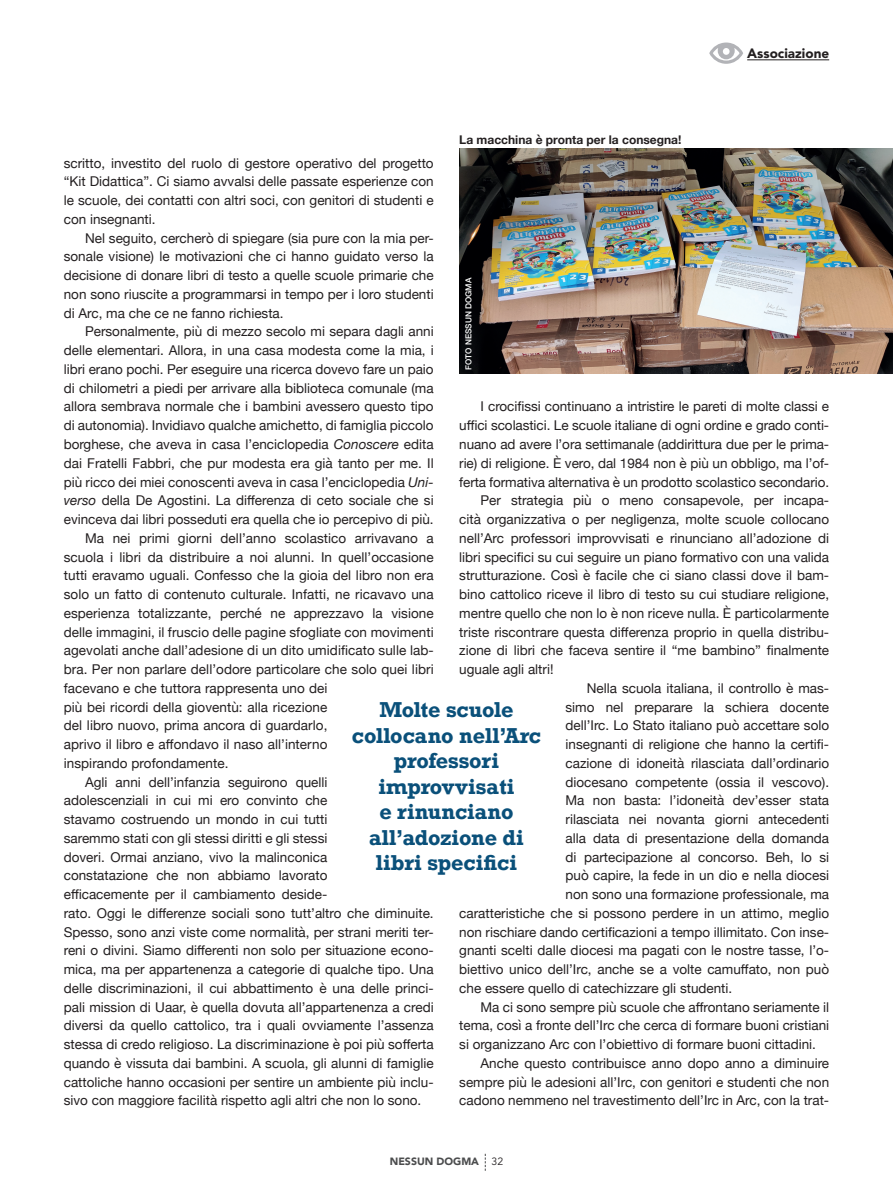
<style>
.page{position:relative;width:893px;height:1191px;background:#fff}
.page>*{position:absolute;margin:0;border:0;box-sizing:border-box;transform-origin:0 0}
.t1{font:700 20.25px/25.5px "Rockwell";color:#0a507a;text-align:center}
.Testi{font:13.5px/18.8px "Helvetica Neue";color:#231f20;text-align:justify}
.t2{font:900 13.5px "Avenir LT Std";color:#231f20}
.Didascalia{font:700 12px "Helvetica Neue";color:#231f20}
.t3{font:900 10.5px "Avenir LT Std";color:#4b4c4d}
.Crediti{font:500 8.25px "Helvetica Neue";color:#fff}
.s1{font-style:italic}
.s2{font-weight:400;color:#231f20}
</style>
<div class="page">
<svg style="left:485px;top:1153px;width:1px;height:17px"></svg>
<hr style="left:747px;top:59px;width:82px;height:1px;background:#231f20">
<svg style="left:709px;top:43px;width:34px;height:21px"></svg>
<svg style="left:713px;top:48px;width:27px;height:13px"></svg>
<div style="left:723px;top:48px;width:7px;height:7px;background:#fff;border-radius:50%"></div>
<img style="left:459px;top:149px;width:434px;height:225px">
<p class="Didascalia" style="left:459px;top:130px;width:224px">La macchina è pronta per la consegna!</p>
<p class="t2" style="left:747px;top:46px;width:83px">Associazione</p>
<p class="Testi" style="left:64px;top:154px;width:371px">scritto, investito del ruolo di gestore operativo del progetto “Kit Didattica”. Ci siamo avvalsi delle passate esperienze con le scuole, dei contatti con altri soci, con genitori di studenti e con insegnanti.</p>
<p class="Testi" style="left:64px;top:229px;width:371px;text-indent:21px">Nel seguito, cercherò di spiegare (sia pure con la mia per&shy;sonale visione) le motivazioni che ci hanno guidato verso la decisione di donare libri di testo a quelle scuole primarie che non sono riuscite a programmarsi in tempo per i loro studenti di Arc, ma che ce ne fanno richiesta.</p>
<p class="Testi" style="left:64px;top:323px;width:371px;text-indent:21px">Personalmente, più di mezzo secolo mi separa dagli anni delle elementari. Allora, in una casa modesta come la mia, i libri erano pochi. Per eseguire una ricerca dovevo fare un paio di chilometri a piedi per arrivare alla biblioteca comunale (ma allora sembrava normale che i bambini avessero questo tipo di autonomia). Invidiavo qualche amichetto, di famiglia piccolo borghese, che aveva in casa l’enciclopedia <span class="s1">Conoscere</span> edita dai Fratelli Fabbri, che pur modesta era già tanto per me. Il più ricco dei miei conoscenti aveva in casa l’enciclopedia <span class="s1">Uni&shy;verso</span> della De Agostini. La differenza di ceto sociale che si evinceva dai libri posseduti era quella che io percepivo di più.</p>
<p class="Testi" style="left:64px;top:529px;width:371px;text-align:left;text-indent:21px">Ma nei primi giorni dell’anno scolastico arrivavano a scuola i libri da distribuire a noi alunni. In quell’occasione tutti eravamo uguali. Confesso che la gioia del libro non era solo un fatto di contenuto culturale. Infatti, ne ricavavo una esperienza totalizzante, perché ne apprezzavo la visione delle immagini, il fruscio delle pagine sfogliate con movimenti agevolati anche dall’adesione di un dito umidificato sulle lab&shy;bra. Per non parlare dell’odore particolare che solo quei libri facevano e che tuttora rappresenta uno dei<br>più bei ricordi della gioventù: alla ricezione<br>del libro nuovo, prima ancora di guardarlo,<br>aprivo il libro e affondavo il naso all’interno<br>inspirando profondamente.</p>
<p class="Testi" style="left:64px;top:773px;width:371px;text-align:left;text-indent:21px">Agli anni dell’infanzia seguirono quelli<br>adolescenziali in cui mi ero convinto che<br>stavamo costruendo un mondo in cui tutti<br>saremmo stati con gli stessi diritti e gli stessi<br>doveri. Ormai anziano, vivo la malinconica<br>constatazione che non abbiamo lavorato<br>efficacemente per il cambiamento deside-<br>rato. Oggi le differenze sociali sono tutt’altro che diminuite.<br>Spesso, sono anzi viste come normalità, per strani meriti ter&shy;reni o divini. Siamo differenti non solo per situazione econo&shy;mica, ma per appartenenza a categorie di qualche tipo. Una delle discriminazioni, il cui abbattimento è una delle princi&shy;pali mission di Uaar, è quella dovuta all’appartenenza a credi diversi da quello cattolico, tra i quali ovviamente l’assenza stessa di credo religioso. La discriminazione è poi più sofferta quando è vissuta dai bambini. A scuola, gli alunni di famiglie cattoliche hanno occasioni per sentire un ambiente più inclu&shy;sivo con maggiore facilità rispetto agli altri che non lo sono.</p>
<p class="Crediti" style="left:462px;top:370px;width:94px;rotate:-90deg">FOTO NESSUN DOGMA</p>
<p class="Testi" style="left:459px;top:398px;width:371px;text-indent:21px">I crocifissi continuano a intristire le pareti di molte classi e uffici scolastici. Le scuole italiane di ogni ordine e grado conti&shy;nuano ad avere l’ora settimanale (addirittura due per le prima&shy;rie) di religione. È vero, dal 1984 non è più un obbligo, ma l’of&shy;ferta formativa alternativa è un prodotto scolastico secondario.</p>
<p class="Testi" style="left:459px;top:492px;width:371px;text-indent:21px">Per strategia più o meno consapevole, per incapa&shy;cità organizzativa o per negligenza, molte scuole collocano nell’Arc professori improvvisati e rinunciano all’adozione di libri specifici su cui seguire un piano formativo con una valida strutturazione. Così è facile che ci siano classi dove il bam&shy;bino cattolico riceve il libro di testo su cui studiare religione, mentre quello che non lo è non riceve nulla. È particolarmente triste riscontrare questa differenza proprio in quella distribu&shy;zione di libri che faceva sentire il “me bambino” finalmente uguale agli altri!</p>
<p class="Testi" style="left:587px;top:679px;width:244px">Nella scuola italiana, il controllo è mas-</p>
<p class="Testi" style="left:566px;top:698px;width:265px">simo nel preparare la schiera docente</p>
<p class="Testi" style="left:566px;top:717px;width:265px">dell’Irc. Lo Stato italiano può accettare solo</p>
<p class="Testi" style="left:566px;top:735px;width:265px">insegnanti di religione che hanno la certifi-</p>
<p class="Testi" style="left:566px;top:754px;width:265px">cazione di idoneità rilasciata dall’ordinario</p>
<p class="Testi" style="left:566px;top:773px;width:265px">diocesano competente (ossia il vescovo).</p>
<p class="Testi" style="left:566px;top:792px;width:265px">Ma non basta: l’idoneità dev’esser stata</p>
<p class="Testi" style="left:566px;top:810px;width:265px">rilasciata nei novanta giorni antecedenti</p>
<p class="Testi" style="left:566px;top:829px;width:265px">alla data di presentazione della domanda</p>
<p class="Testi" style="left:566px;top:848px;width:265px">di partecipazione al concorso. Beh, lo si</p>
<p class="Testi" style="left:566px;top:867px;width:265px">può capire, la fede in un dio e nella diocesi</p>
<p class="Testi" style="left:566px;top:885px;width:265px">non sono una formazione professionale, ma</p>
<p class="Testi" style="left:459px;top:904px;width:371px">caratteristiche che si possono perdere in un attimo, meglio</p>
<p class="Testi" style="left:459px;top:923px;width:371px">non rischiare dando certificazioni a tempo illimitato. Con inse-</p>
<p class="Testi" style="left:459px;top:942px;width:371px">gnanti scelti dalle diocesi ma pagati con le nostre tasse, l’o-</p>
<p class="Testi" style="left:459px;top:960px;width:371px">biettivo unico dell’Irc, anche se a volte camuffato, non può</p>
<p class="Testi" style="left:459px;top:979px;width:275px">che essere quello di catechizzare gli studenti.</p>
<p class="Testi" style="left:459px;top:998px;width:371px;text-indent:21px">Ma ci sono sempre più scuole che affrontano seriamente il tema, così a fronte dell’Irc che cerca di formare buoni cristiani si organizzano Arc con l’obiettivo di formare buoni cittadini.</p>
<p class="Testi" style="left:459px;top:1054px;width:371px;text-indent:21px">Anche questo contribuisce anno dopo anno a diminuire sempre più le adesioni all’Irc, con genitori e studenti che non cadono nemmeno nel travestimento dell’Irc in Arc, con la trat-</p>
<p class="t1" style="left:352px;top:697px;width:191px">Molte scuole collocano nell’Arc professori improvvisati<br>e rinunciano all’adozione di libri specifici</p>
<p class="t3" style="left:390px;top:1155px;width:115px">NESSUN DOGMA <span class="s2">32</span></p>
</div>
